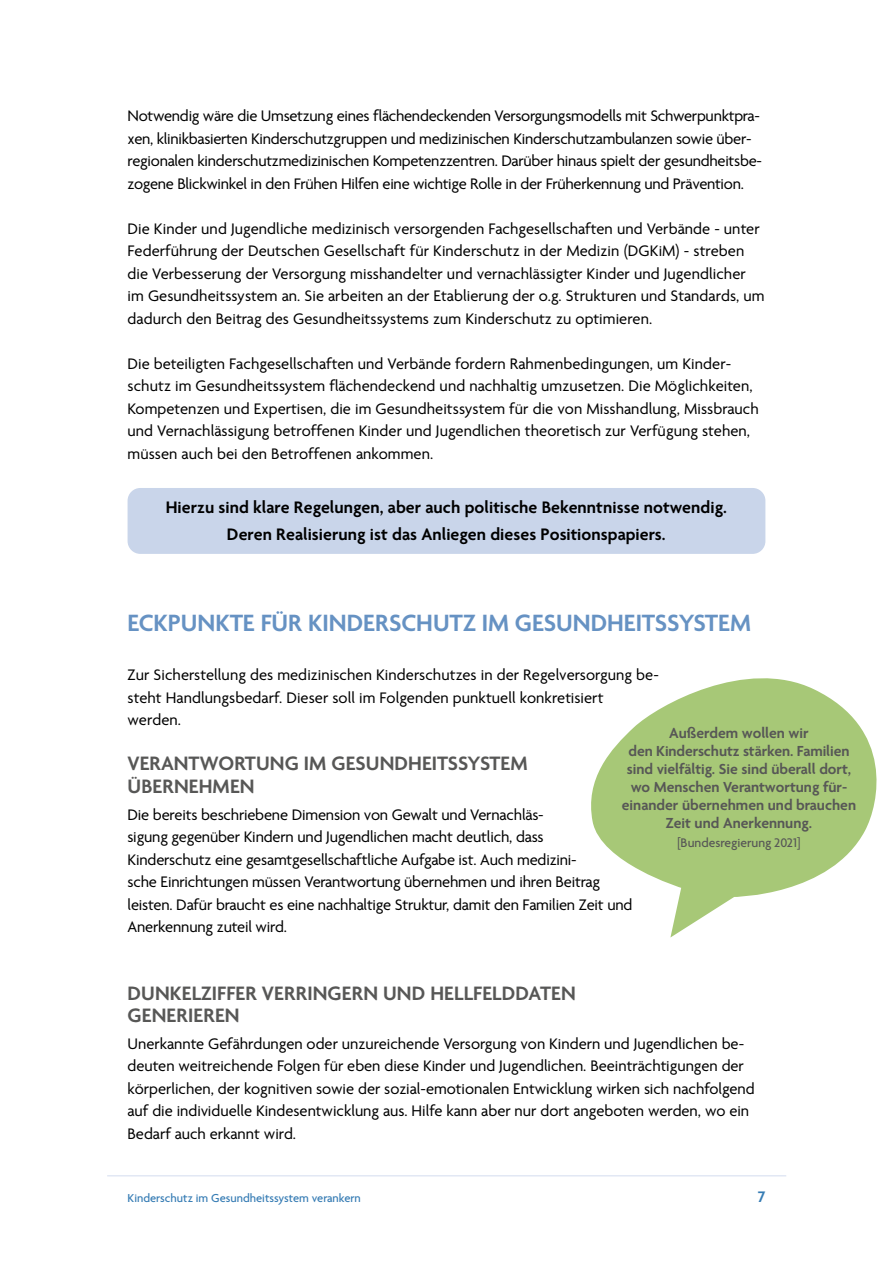
<style>
.page{position:relative;width:893px;height:1263px;background:#fff}
.page>*{position:absolute;margin:0;border:0;box-sizing:border-box;transform-origin:0 0}
.t1{font:600 25.5px "Agenda One";color:#6692c3}
.t2{font:600 21px/22.5px "Agenda One";letter-spacing:.005em;color:#575756}
.t3{font:600 18px/27px "Agenda One";letter-spacing:.005em;color:#000;text-align:center}
.t4{font:16.5px/22.5px "Agenda One";color:#000}
.t5{font:600 16.5px "Agenda One";color:#367cb4}
.t6{font:600 15.75px/18px "Agenda One";color:#575756;text-align:center}
.t7{font:500 13.5px "Agenda One";color:#575756}
.t8{font:500 12.45px "Agenda One";color:#367cb4}
</style>
<div class="page">
<hr style="left:107px;top:1175px;width:679px;height:1px;background:#dae2f1">
<svg style="left:591px;top:678px;width:286px;height:259px;fill:#a7c877"></svg>
<div style="left:128px;top:488px;width:637px;height:66px;background:#c9d5ea;border-radius:13px"></div>
<p class="t4" style="left:128px;top:105px;width:636px">Notwendig wäre die Umsetzung eines flächendeckenden Versorgungsmodells mit Schwerpunktpra&shy;xen, klinikbasierten Kinderschutzgruppen und medizinischen Kinderschutzambulanzen sowie über&shy;regionalen kinderschutzmedizinischen Kompetenzzentren. Darüber hinaus spielt der gesundheitsbe&shy;zogene Blickwinkel in den Frühen Hilfen eine wichtige Rolle in der Früherkennung und Prävention.</p>
<p class="t4" style="left:128px;top:217px;width:638px">Die Kinder und Jugendliche medizinisch versorgenden Fachgesellschaften und Verbände - unter Federführung der Deutschen Gesellschaft für Kinderschutz in der Medizin (DGKiM) - streben die Verbesserung der Versorgung misshandelter und vernachlässigter Kinder und Jugendlicher im Gesundheitssystem an. Sie arbeiten an der Etablierung der o.g. Strukturen und Standards, um dadurch den Beitrag des Gesundheitssystems zum Kinderschutz zu optimieren.</p>
<p class="t4" style="left:128px;top:352px;width:633px">Die beteiligten Fachgesellschaften und Verbände fordern Rahmenbedingungen, um Kinder&shy;schutz im Gesundheitssystem flächendeckend und nachhaltig umzusetzen. Die Möglichkeiten, Kompetenzen und Expertisen, die im Gesundheitssystem für die von Misshandlung, Missbrauch und Vernachlässigung betroffenen Kinder und Jugendlichen theoretisch zur Verfügung stehen, müssen auch bei den Betroffenen ankommen.</p>
<p class="t3" style="left:166px;top:493px;width:563px">Hierzu sind klare Regelungen, aber auch politische Bekenntnisse notwendig.<br>Deren Realisierung ist das Anliegen dieses Positionspapiers.</p>
<h1 class="t1" style="left:128px;top:609px;width:625px">ECKPUNKTE FÜR KINDERSCHUTZ IM GESUNDHEITSSYSTEM</h1>
<p class="t4" style="left:128px;top:664px;width:533px">Zur Sicherstellung des medizinischen Kinderschutzes in der Regelversorgung be&shy;steht Handlungsbedarf. Dieser soll im Folgenden punktuell konkretisiert werden.</p>
<p class="t2" style="left:128px;top:753px;width:402px">VERANTWORTUNG IM GESUNDHEITSSYSTEM<br>ÜBERNEHMEN</p>
<p class="t4" style="left:128px;top:803px;width:506px">Die bereits beschriebene Dimension von Gewalt und Vernachläs-<br>sigung gegenüber Kindern und Jugendlichen macht deutlich, dass<br>Kinderschutz eine gesamtgesellschaftliche Aufgabe ist. Auch medizini-<br>sche Einrichtungen müssen Verantwortung übernehmen und ihren Beitrag leisten. Dafür braucht es eine nachhaltige Struktur, damit den Familien Zeit und Anerkennung zuteil wird.</p>
<p class="t6" style="left:622px;top:724px;width:236px">Außerdem wollen wir<br>den Kinderschutz stärken. Familien sind vielfältig. Sie sind überall dort, wo Menschen Verantwortung für&shy;einander übernehmen und brauchen<br>Zeit und Anerkennung.</p>
<p class="t7" style="left:677px;top:836px;width:125px">[Bundesregierung 2021]</p>
<p class="t2" style="left:128px;top:982px;width:450px">DUNKELZIFFER VERRINGERN UND HELLFELDDATEN<br>GENERIEREN</p>
<p class="t4" style="left:128px;top:1033px;width:629px">Unerkannte Gefährdungen oder unzureichende Versorgung von Kindern und Jugendlichen be&shy;deuten weitreichende Folgen für eben diese Kinder und Jugendlichen. Beeinträchtigungen der körperlichen, der kognitiven sowie der sozial-emotionalen Entwicklung wirken sich nachfolgend auf die individuelle Kindesentwicklung aus. Hilfe kann aber nur dort angeboten werden, wo ein Bedarf auch erkannt wird.</p>
<p class="t8" style="left:128px;top:1191px;width:235px">Kinderschutz im Gesundheitssystem verankern</p>
<p class="t5" style="left:758px;top:1188px;width:9px">7</p>
</div>
